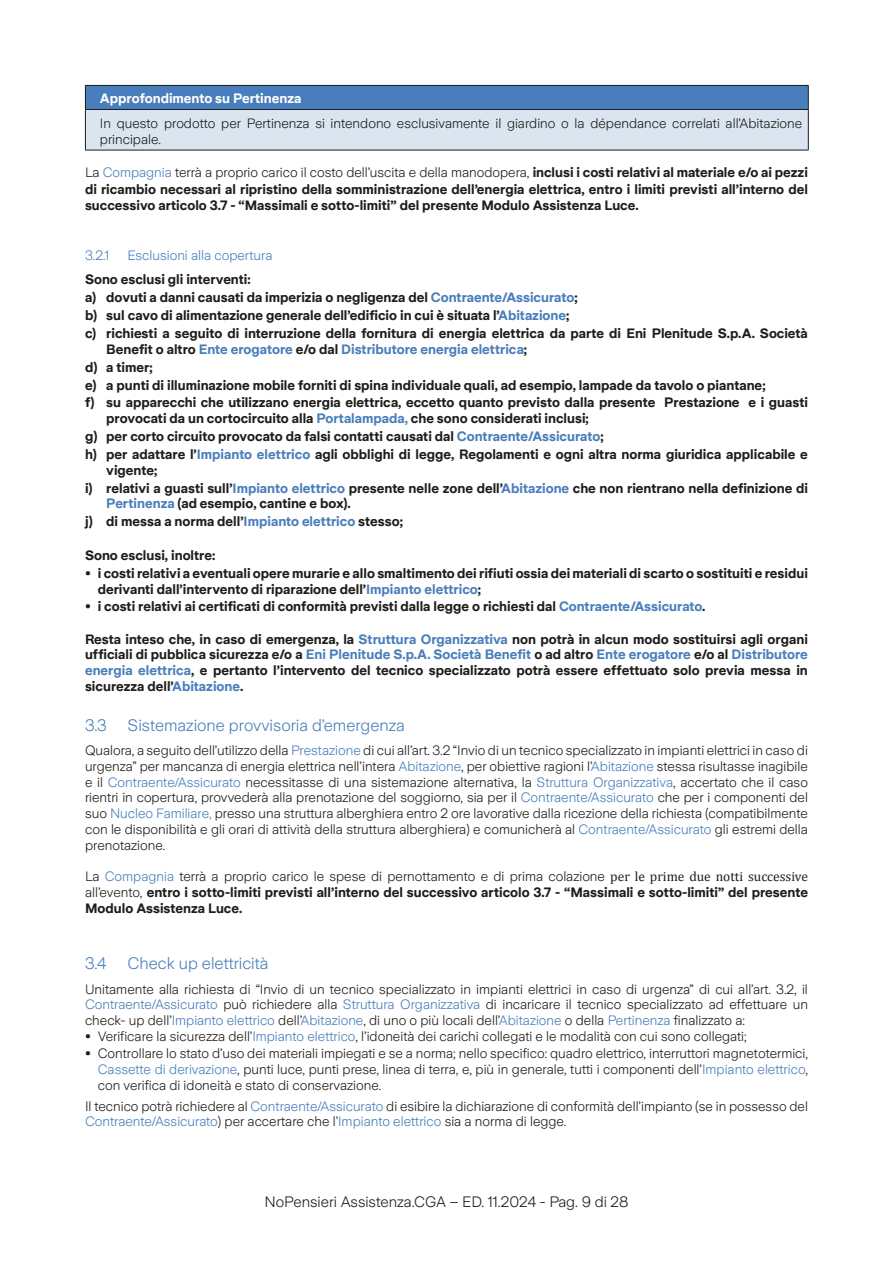
<style>
.page{position:relative;width:893px;height:1263px;background:#fff}
.page>*{position:absolute;margin:0;border:0;box-sizing:border-box;transform-origin:0 0}
.t1{font:300 16.5px "Zurich Sans";color:#487ebb}
.t2{font:300 15px "Zurich Sans";color:#1d1d1b}
.t3{font:700 13.5px/17.9px "Zurich Sans";color:#1d1d1b}
.t4{font:300 13.5px/15.8px "Zurich Sans";color:#1d1d1b;text-align:justify}
.t5{font:300 13.5px "Zurich Sans";color:#487ebb}
.t6{font:700 13.5px "Zurich Sans";color:#fff}
.s1{font-weight:300}
.s2{font-weight:300;color:#487ebb}
.s3{color:#487ebb}
.s4{font-family:"Cambria";font-weight:400}
.s5{font-weight:700}
</style>
<div class="page">
<div style="left:85px;top:85px;width:723px;height:24px;background:#487ebb"></div>
<div style="left:85px;top:109px;width:723px;height:41px;background:#dbe5f0"></div>
<hr style="left:85px;top:85px;width:724px;height:1px;background:#1d1d1b">
<svg style="left:85px;top:86px;width:1px;height:23px"></svg>
<svg style="left:808px;top:86px;width:1px;height:23px"></svg>
<hr style="left:85px;top:109px;width:724px;height:1px;background:#1d1d1b">
<hr style="left:85px;top:110px;width:1px;height:40px;background:#1d1d1b">
<hr style="left:808px;top:110px;width:1px;height:40px;background:#1d1d1b">
<hr style="left:85px;top:150px;width:724px;height:1px;background:#1d1d1b">
<p class="t6" style="left:100px;top:91px;width:203px">Approfondimento su Pertinenza</p>
<p class="t4" style="left:100px;top:115px;width:704px;line-height:16.5px">In questo prodotto per Pertinenza si intendono esclusivamente il giardino o la dépendance correlati all’Abitazione principale.</p>
<p class="t3" style="left:85px;top:165px;width:724px;line-height:16.5px;text-align:justify"><span class="s1">La</span> <span class="s2">Compagnia</span> <span class="s1">terrà a proprio carico il costo dell’uscita e della manodopera,</span> inclusi i costi relativi al materiale e/o ai pezzi di ricambio necessari al ripristino della somministrazione dell’energia elettrica, entro i limiti previsti all’interno del successivo articolo 3.7 - “Massimali e sotto-limiti” del presente Modulo Assistenza Luce.</p>
<p class="t5" style="left:85px;top:248px;width:26px">3.2.1</p>
<p class="t5" style="left:128px;top:248px;width:146px">Esclusioni alla copertura</p>
<p class="t3" style="left:85px;top:271px;width:724px">Sono esclusi gli interventi:<br>a) dovuti a danni causati da imperizia o negligenza del <span class="s3">Contraente/Assicurato</span>;<br>b) sul cavo di alimentazione generale dell’edificio in cui è situata l’<span class="s3">Abitazione</span>;<br>c) richiesti a seguito di interruzione della fornitura di energia elettrica da parte di Eni Plenitude S.p.A. Società</p>
<p class="t3" style="left:85px;top:341px;width:724px;text-indent:21px">Benefit o altro <span class="s3">Ente erogatore</span> e/o dal <span class="s3">Distributore energia elettrica</span>;<br>d) a timer;<br>e) a punti di illuminazione mobile forniti di spina individuale quali, ad esempio, lampade da tavolo o piantane;<br>f) su apparecchi che utilizzano energia elettrica, eccetto quanto previsto dalla presente Prestazione e i guasti</p>
<p class="t3" style="left:85px;top:410px;width:724px;text-indent:21px">provocati da un cortocircuito alla <span class="s3">Portalampada,</span> che sono considerati inclusi;<br>g) per corto circuito provocato da falsi contatti causati dal <span class="s3">Contraente/Assicurato</span>;<br>h) per adattare l’<span class="s3">Impianto elettrico</span> agli obblighi di legge, Regolamenti e ogni altra norma giuridica applicabile e</p>
<p class="t3" style="left:85px;top:462px;width:724px;text-indent:21px">vigente;<br>i) relativi a guasti sull’<span class="s3">Impianto elettrico</span> presente nelle zone dell’<span class="s3">Abitazione</span> che non rientrano nella definizione di</p>
<p class="t3" style="left:85px;top:495px;width:319px;text-indent:21px"><span class="s3">Pertinenza</span> (ad esempio, cantine e box).<br>j) di messa a norma dell’<span class="s3">Impianto elettrico</span> stesso;</p>
<p class="t3" style="left:85px;top:547px;width:132px">Sono esclusi, inoltre:</p>
<p class="t3" style="left:98px;top:566px;width:712px;line-height:15.8px;text-indent:-13px">• i costi relativi a eventuali opere murarie e allo smaltimento dei rifiuti ossia dei materiali di scarto o sostituiti e residui derivanti dall’intervento di riparazione dell’<span class="s3">Impianto elettrico</span>;</p>
<p class="t3" style="left:85px;top:598px;width:622px">• i costi relativi ai certificati di conformità previsti dalla legge o richiesti dal <span class="s3">Contraente/Assicurato</span>.</p>
<p class="t3" style="left:85px;top:631px;width:724px;line-height:15.8px;text-align:justify">Resta inteso che, in caso di emergenza, la <span class="s3">Struttura Organizzativa</span> non potrà in alcun modo sostituirsi agli organi ufficiali di pubblica sicurezza e/o a <span class="s3">Eni Plenitude S.p.A. Società Benefit</span> o ad altro <span class="s3">Ente erogatore</span> e/o al <span class="s3">Distributore energia elettrica</span>, e pertanto l’intervento del tecnico specializzato potrà essere effettuato solo previa messa in sicurezza dell’<span class="s3">Abitazione</span>.</p>
<p class="t1" style="left:85px;top:716px;width:23px">3.3</p>
<p class="t1" style="left:128px;top:716px;width:279px">Sistemazione provvisoria d’emergenza</p>
<p class="t4" style="left:85px;top:743px;width:724px">Qualora, a seguito dell’utilizzo della <span class="s3">Prestazione</span> di cui all’art. 3.2 “Invio di un tecnico specializzato in impianti elettrici in caso di urgenza” per mancanza di energia elettrica nell’intera <span class="s3">Abitazione</span>, per obiettive ragioni l’<span class="s3">Abitazione</span> stessa risultasse inagibile e il <span class="s3">Contraente/Assicurato</span> necessitasse di una sistemazione alternativa, la <span class="s3">Struttura Organizzativa</span>, accertato che il caso rientri in copertura, provvederà alla prenotazione del soggiorno, sia per il <span class="s3">Contraente/Assicurato</span> che per i componenti del suo <span class="s3">Nucleo Familiare,</span> presso una struttura alberghiera entro 2 ore lavorative dalla ricezione della richiesta (compatibilmente con le disponibilità e gli orari di attività della struttura alberghiera) e comunicherà al <span class="s3">Contraente/Assicurato</span> gli estremi della prenotazione.</p>
<p class="t3" style="left:85px;top:869px;width:724px;line-height:15.8px;text-align:justify"><span class="s1">La</span> <span class="s2">Compagnia</span> <span class="s1">terrà a proprio carico le spese di pernottamento e di prima colazione</span> <span class="s4">per le prime due notti successive </span><span class="s1">all’evento,</span> entro i sotto-limiti previsti all’interno del successivo articolo 3.7 - “Massimali e sotto-limiti” del presente Modulo Assistenza Luce.</p>
<p class="t1" style="left:85px;top:954px;width:23px">3.4</p>
<p class="t1" style="left:128px;top:954px;width:142px">Check up elettricità</p>
<p class="t4" style="left:85px;top:981px;width:724px">Unitamente alla richiesta di “Invio di un tecnico specializzato in impianti elettrici in caso di urgenza” di cui all’art. 3.2, il <span class="s3">Contraente/Assicurato</span> può richiedere alla <span class="s3">Struttura Organizzativa</span> di incaricare il tecnico specializzato ad effettuare un check- up dell’<span class="s3">Impianto elettrico</span> dell’<span class="s3">Abitazione</span>, di uno o più locali dell’<span class="s3">Abitazione</span> o della <span class="s3">Pertinenza</span> finalizzato a:</p>
<p class="t4" style="left:85px;top:1028px;width:663px"><span class="s5">•</span> Verificare la sicurezza dell’<span class="s3">Impianto elettrico</span>, l’idoneità dei carichi collegati e le modalità con cui sono collegati;</p>
<p class="t4" style="left:98px;top:1046px;width:712px;text-indent:-13px"><span class="s5">•</span> Controllare lo stato d’uso dei materiali impiegati e se a norma; nello specifico: quadro elettrico, interruttori magnetotermici, <span class="s3">Cassette di derivazione</span>, punti luce, punti prese, linea di terra, e, più in generale, tutti i componenti dell’<span class="s3">Impianto elettrico</span>, con verifica di idoneità e stato di conservazione.</p>
<p class="t4" style="left:85px;top:1098px;width:724px">Il tecnico potrà richiedere al <span class="s3">Contraente/Assicurato</span> di esibire la dichiarazione di conformità dell’impianto (se in possesso del<br><span class="s3">Contraente/Assicurato</span>) per accertare che l’<span class="s3">Impianto elettrico</span> sia a norma di legge.</p>
<p class="t2" style="left:264px;top:1193px;width:366px">NoPensieri Assistenza.CGA – ED. 11.2024 - Pag. 9 di 28</p>
</div>
